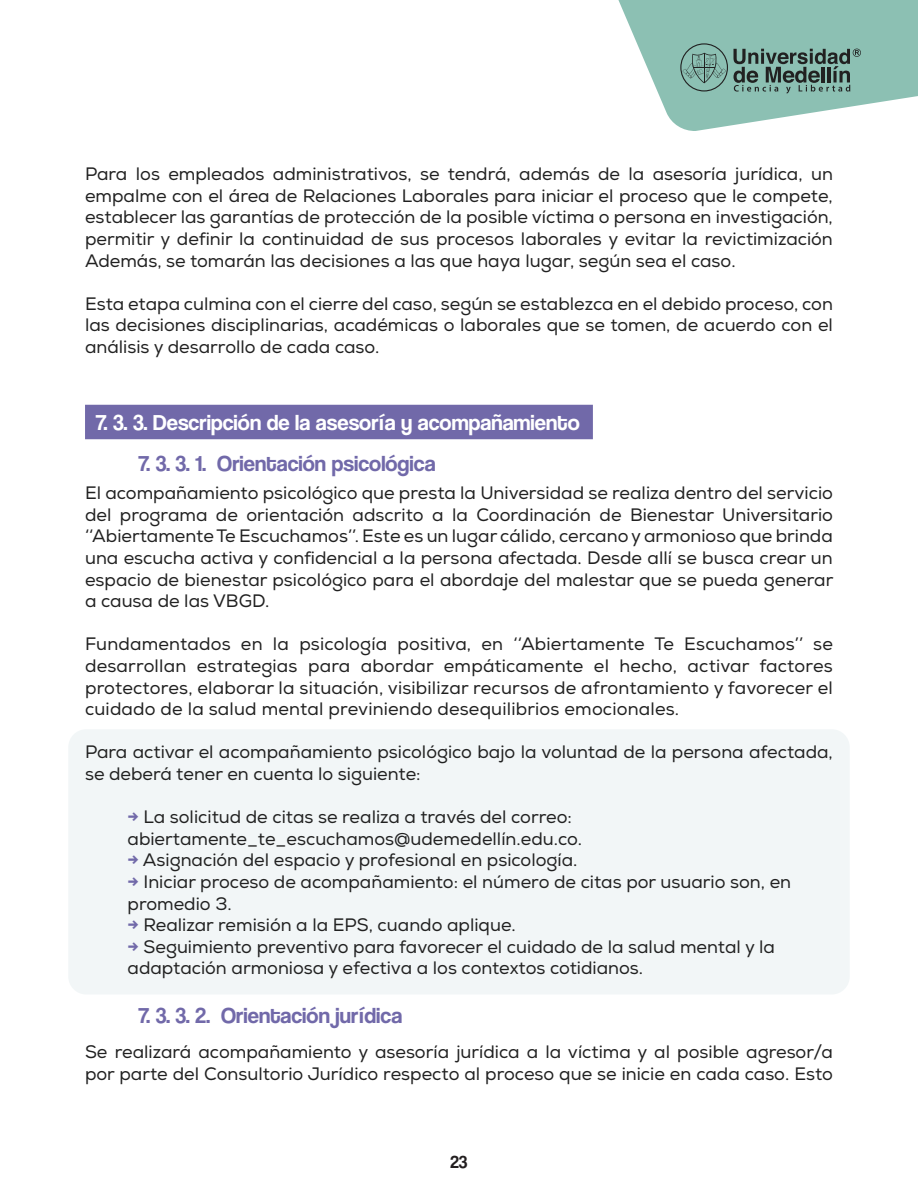
<style>
.page{position:relative;width:918px;height:1188px;background:#fff}
.page>*{position:absolute;margin:0;border:0;box-sizing:border-box;transform-origin:0 0}
.t1{font:22.5px "Coolvetica Rg";color:#7169a9}
.t2{font:22.5px "Coolvetica Rg";color:#fff}
.t3{font:18px/21.6px "Nexa";color:#212121}
.t4{font:18px "Coolvetica Rg";color:#231f20}
.s1{font-weight:800;color:#7169a9}
</style>
<div class="page">
<svg style="left:618px;top:0;width:300px;height:131px"></svg>
<div style="left:68px;top:729px;width:782px;height:266px;background:#f2f6f7;border-radius:18px"></div>
<div style="left:85px;top:405px;width:508px;height:34px;background:#7169a9"></div>
<p class="t3" style="left:85px;top:164px;width:749px;text-align:justify">Para los empleados administrativos, se tendrá, además de la asesoría jurídica, un empalme con el área de Relaciones Laborales para iniciar el proceso que le compete, establecer las garantías de protección de la posible víctima o persona en investigación, permitir y definir la continuidad de sus procesos laborales y evitar la revictimización Además, se tomarán las decisiones a las que haya lugar, según sea el caso.</p>
<p class="t3" style="left:85px;top:293px;width:749px;text-align:justify">Esta etapa culmina con el cierre del caso, según se establezca en el debido proceso, con las decisiones disciplinarias, académicas o laborales que se tomen, de acuerdo con el análisis y desarrollo de cada caso.</p>
<p class="t2" style="left:96px;top:409px;width:486px">7. 3. 3. Descripción de la asesoría y acompañamiento</p>
<p class="t1" style="left:138px;top:450px;width:299px">7. 3. 3. 1. Orientación psicológica</p>
<p class="t3" style="left:85px;top:483px;width:750px;text-align:justify">El acompañamiento psicológico que presta la Universidad se realiza dentro del servicio del programa de orientación adscrito a la Coordinación de Bienestar Universitario ‘‘Abiertamente Te Escuchamos’’. Este es un lugar cálido, cercano y armonioso que brinda una escucha activa y confidencial a la persona afectada. Desde allí se busca crear un espacio de bienestar psicológico para el abordaje del malestar que se pueda generar a causa de las VBGD.</p>
<p class="t3" style="left:85px;top:634px;width:749px;text-align:justify">Fundamentados en la psicología positiva, en ‘‘Abiertamente Te Escuchamos’’ se desarrollan estrategias para abordar empáticamente el hecho, activar factores protectores, elaborar la situación, visibilizar recursos de afrontamiento y favorecer el cuidado de la salud mental previniendo desequilibrios emocionales.</p>
<p class="t3" style="left:85px;top:742px;width:749px">Para activar el acompañamiento psicológico bajo la voluntad de la persona afectada, se deberá tener en cuenta lo siguiente:</p>
<p class="t3" style="left:128px;top:807px;width:456px"><span class="s1">→</span> La solicitud de citas se realiza a través del correo: abiertamente_te_escuchamos@udemedellín.edu.co.</p>
<p class="t3" style="left:128px;top:850px;width:452px"><span class="s1">→</span> Asignación del espacio y profesional en psicología.</p>
<p class="t3" style="left:128px;top:871px;width:665px"><span class="s1">→</span> Iniciar proceso de acompañamiento: el número de citas por usuario son, en promedio 3.</p>
<p class="t3" style="left:128px;top:915px;width:390px"><span class="s1">→</span> Realizar remisión a la EPS, cuando aplique.</p>
<p class="t3" style="left:128px;top:936px;width:649px"><span class="s1">→</span> Seguimiento preventivo para favorecer el cuidado de la salud mental y la adaptación armoniosa y efectiva a los contextos cotidianos.</p>
<p class="t1" style="left:138px;top:1003px;width:265px">7. 3. 3. 2. Orientación jurídica</p>
<p class="t3" style="left:85px;top:1041px;width:749px">Se realizará acompañamiento y asesoría jurídica a la víctima y al posible agresor/a por parte del Consultorio Jurídico respecto al proceso que se inicie en cada caso. Esto</p>
<p class="t4" style="left:451px;top:1151px;width:18px">23</p>
</div>
